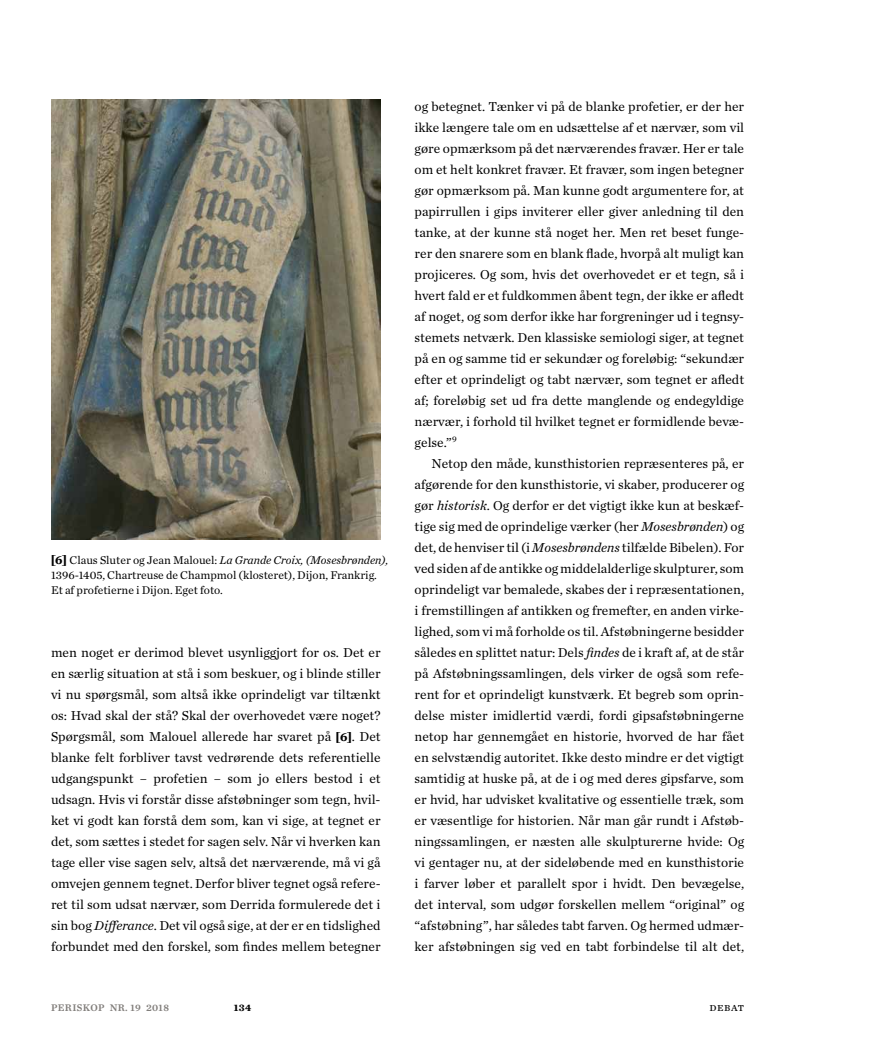
<style>
.page{position:relative;width:893px;height:1063px;background:#fff}
.page>*{position:absolute;margin:0;border:0;box-sizing:border-box;transform-origin:0 0}
.t1{font:13.5px/21px "Chronicle Text G1";color:#000;text-align:justify}
.t2{font:11.7px/15px "Chronicle Text G1";color:#000}
.t3{font:10.05px "Chronicle Text G3 Semi";letter-spacing:.04em;color:#817e7b}
.t4{font:700 10.05px "Chronicle Text G3";color:#000}
.s1{font-family:"Chronicle Text G4";font-weight:700;font-size:12.45px}
.s2{font-style:italic}
</style>
<div class="page">
<img style="left:51px;top:100px;width:330px;height:439px">
<p class="t2" style="left:51px;top:552px;width:339px"><span class="s1">[6]</span> Claus Sluter og Jean Malouel: <span class="s2">La Grande Croix, (Mosesbrønden),<br></span>1396-1405, Chartreuse de Champmol (klosteret), Dijon, Frankrig.<br>Et af profetierne i Dijon. Eget foto.</p>
<p class="t1" style="left:51px;top:641px;width:331px">men noget er derimod blevet usynliggjort for os. Det er en særlig situation at stå i som beskuer, og i blinde stiller vi nu spørgsmål, som altså ikke oprindeligt var tiltænkt os: Hvad skal der stå? Skal der overhovedet være noget?<br>Spørgsmål, som Malouel allerede har svaret på <span class="s1">[6]</span>. Det blanke felt forbliver tavst vedrørende dets referentielle udgangspunkt – profetien – som jo ellers bestod i et udsagn. Hvis vi forstår disse afstøbninger som tegn, hvil&shy;ket vi godt kan forstå dem som, kan vi sige, at tegnet er det, som sættes i stedet for sagen selv. Når vi hverken kan tage eller vise sagen selv, altså det nærværende, må vi gå omvejen gennem tegnet. Derfor bliver tegnet også refere&shy;ret til som udsat nærvær, som Derrida formulerede det i sin bog <span class="s2">Differance</span>. Det vil også sige, at der er en tidslighed forbundet med den forskel, som findes mellem betegner</p>
<p class="t1" style="left:415px;top:95px;width:331px">og betegnet. Tænker vi på de blanke profetier, er der her ikke længere tale om en udsættelse af et nærvær, som vil gøre opmærksom på det nærværendes fravær. Her er tale om et helt konkret fravær. Et fravær, som ingen betegner gør opmærksom på. Man kunne godt argumentere for, at papirrullen i gips inviterer eller giver anledning til den tanke, at der kunne stå noget her. Men ret beset funge&shy;rer den snarere som en blank flade, hvorpå alt muligt kan projiceres. Og som, hvis det overhovedet er et tegn, så i hvert fald er et fuldkommen åbent tegn, der ikke er afledt af noget, og som derfor ikke har forgreninger ud i tegnsy&shy;stemets netværk. Den klassiske semiologi siger, at tegnet på en og samme tid er sekundær og foreløbig: “sekundær efter et oprindeligt og tabt nærvær, som tegnet er afledt af; foreløbig set ud fra dette manglende og endegyldige nærvær, i forhold til hvilket tegnet er formidlende bevæ&shy;gelse.”<sup>9</sup></p>
<p class="t1" style="left:415px;top:452px;width:331px;text-indent:17px">Netop den måde, kunsthistorien repræsenteres på, er afgørende for den kunsthistorie, vi skaber, producerer og gør <span class="s2">historisk</span>. Og derfor er det vigtigt ikke kun at beskæf&shy;tige sig med de oprindelige værker (her <span class="s2">Mosesbrønden</span>) og det, de henviser til (i <span class="s2">Mosesbrøndens</span> tilfælde Bibelen). For ved siden af de antikke og middelalderlige skulpturer, som oprindeligt var bemalede, skabes der i repræsentationen, i fremstillingen af antikken og fremefter, en anden virke&shy;lighed, som vi må forholde os til. Afstøbningerne besidder således en splittet natur: Dels <span class="s2">findes</span> de i kraft af, at de står på Afstøbningssamlingen, dels virker de også som refe&shy;rent for et oprindeligt kunstværk. Et begreb som oprin&shy;delse mister imidlertid værdi, fordi gipsafstøbningerne netop har gennemgået en historie, hvorved de har fået en selvstændig autoritet. Ikke desto mindre er det vigtigt samtidig at huske på, at de i og med deres gipsfarve, som er hvid, har udvisket kvalitative og essentielle træk, som er væsentlige for historien. Når man går rundt i Afstøb&shy;ningssamlingen, er næsten alle skulpturerne hvide: Og vi gentager nu, at der sideløbende med en kunsthistorie i farver løber et parallelt spor i hvidt. Den bevægelse, det interval, som udgør forskellen mellem “original” og “afstøbning”, har således tabt farven. Og hermed udmær&shy;ker afstøbningen sig ved en tabt forbindelse til alt det,</p>
<p class="t3" style="left:51px;top:1000px;width:120px">PERISKOP NR. 19 2018</p>
<p class="t4" style="left:234px;top:1000px;width:19px">134</p>
<p class="t2" style="left:710px;top:999px;width:36px">debat</p>
</div>
